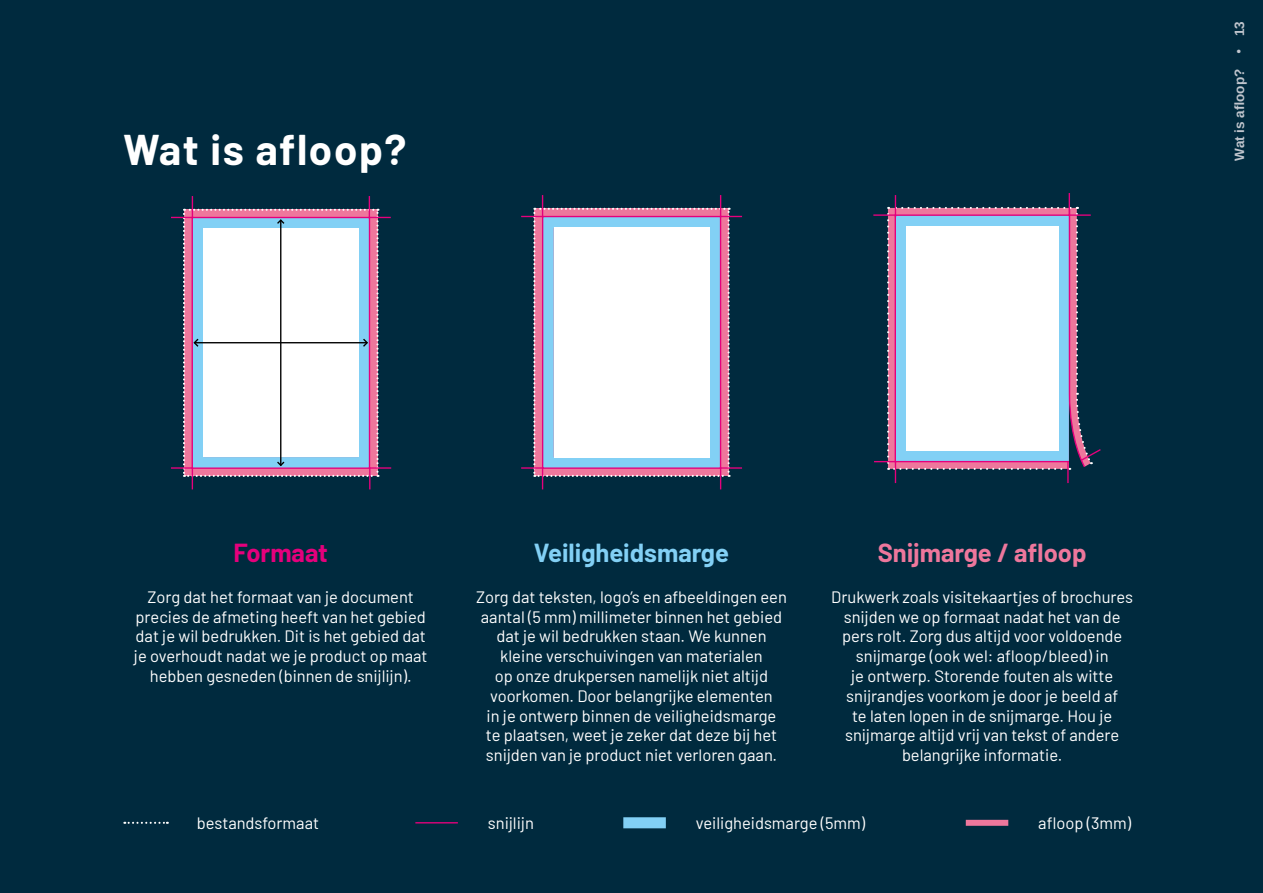
<style>
.page{position:relative;width:1263px;height:893px;background:#002a3e}
.page>*{position:absolute;margin:0;border:0;box-sizing:border-box;transform-origin:0 0}
.t1{font:700 42px "Barlow";letter-spacing:.04em;color:#fff}
.t2{font:700 25.5px "Barlow";color:#82d0f5}
.t3{font:700 25.5px "Barlow";color:#ee779c}
.t4{font:700 25.5px "Barlow";color:#e5007c}
.t5{font:16.5px/19.8px "Barlow";color:#fff;text-align:center}
.t6{font:700 13.5px "Arimo";color:#c0c5cd}
</style>
<div class="page">
<svg style="left:124px;top:822px;width:44px;height:2px"></svg>
<div style="left:966px;top:820px;width:42px;height:6px;background:#ee779c"></div>
<hr style="left:415px;top:822px;width:43px;height:1px;background:#e5007c">
<div style="left:623px;top:817px;width:43px;height:11px;background:#82d0f5"></div>
<hr style="left:873px;top:214px;width:22px;height:2px;background:#e5007c">
<svg style="left:874px;top:193px;width:227px;height:290px"></svg>
<svg style="left:521px;top:195px;width:221px;height:294px"></svg>
<svg style="left:171px;top:196px;width:220px;height:293px"></svg>
<hr style="left:1067px;top:461px;width:2px;height:22px;background:#e5007c">
<h1 class="t1" style="left:123px;top:119px;width:285px">Wat is afloop?</h1>
<p class="t6" style="left:1230px;top:161px;width:141px;rotate:-90deg">Wat is afloop? <sup>•</sup> 13</p>
<h2 class="t4" style="left:234px;top:534px;width:96px">Formaat</h2>
<p class="t5" style="left:134px;top:586px;width:295px">Zorg dat het formaat van je document precies de afmeting heeft van het gebied dat je wil bedrukken. Dit is het gebied dat je overhoudt nadat we je product op maat hebben gesneden (binnen de snijlijn).</p>
<h2 class="t2" style="left:534px;top:534px;width:197px">Veiligheidsmarge</h2>
<p class="t5" style="left:476px;top:586px;width:312px">Zorg dat teksten, logo’s en afbeeldingen een aantal (5 mm) millimeter binnen het gebied dat je wil bedrukken staan. We kunnen kleine verschuivingen van materialen<br>op onze drukpersen namelijk niet altijd voorkomen. Door belangrijke elementen<br>in je ontwerp binnen de veiligheidsmarge<br>te plaatsen, weet je zeker dat deze bij het snijden van je product niet verloren gaan.</p>
<h2 class="t3" style="left:878px;top:534px;width:210px">Snijmarge / afloop</h2>
<p class="t5" style="left:831px;top:586px;width:303px">Drukwerk zoals visitekaartjes of brochures snijden we op formaat nadat het van de pers rolt. Zorg dus altijd voor voldoende snijmarge (ook wel: afloop/bleed) in<br>je ontwerp. Storende fouten als witte snijrandjes voorkom je door je beeld af<br>te laten lopen in de snijmarge. Hou je snijmarge altijd vrij van tekst of andere belangrijke informatie.</p>
<p class="t5" style="left:197px;top:812px;width:124px">bestandsformaat</p>
<p class="t5" style="left:488px;top:812px;width:48px">snijlijn</p>
<p class="t5" style="left:696px;top:812px;width:171px">veiligheidsmarge (5mm)</p>
<p class="t5" style="left:1038px;top:812px;width:94px">afloop (3mm)</p>
</div>
